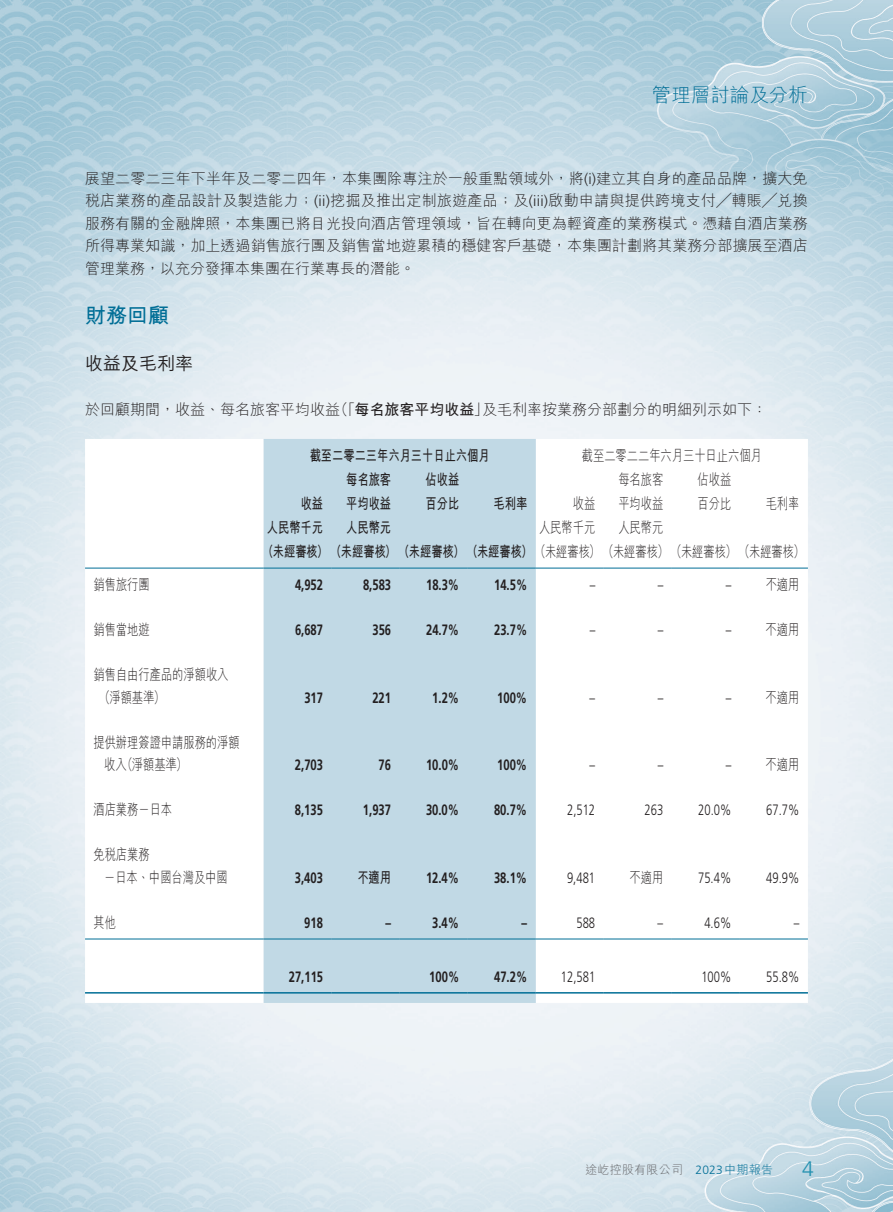
<style>
.page{position:relative;width:893px;height:1212px;background:#fff}
.page>*{position:absolute;margin:0;border:0;box-sizing:border-box;transform-origin:0 0}
.t1{font:700 21px "M Hei HK";color:#006e96}
.t2{font:300 21px "Frutiger LT Std";color:#2491b0}
.t3{font:300 19.5px "M Hei HK";color:#006e96}
.t4{font:500 18px "M Hei HK";color:#231f20}
.t5{font:300 15px/22.5px "M Hei HK";color:#231f20;text-align:justify}
.t6{font:300 15px/24px "M Hei HK";color:#231f20;scale:.75 1}
.t7{font:700 15px "Frutiger LT Std";color:#231f20;scale:.75 1}
.t8{font:700 15px/24px "M Hei HK";color:#231f20;scale:.75 1}
.t9{font:300 15px "Frutiger LT Std";color:#231f20;scale:.75 1}
.t10{font:700 15px "M Hei HK";color:#231f20}
.t11{font:300 12px "Frutiger LT Std";color:#006e96}
.t12{font:300 12px "M Hei HK";letter-spacing:.02em;color:#636366}
.s1{font-family:"Frutiger LT Std"}
.s2{font-weight:300}
.s3{font-family:"M Hei HK"}
</style>
<div class="page">
<img style="left:0;top:0;width:893px;height:1212px">
<svg style="left:85px;top:439px;width:723px;height:564px"></svg>
<div style="left:264px;top:439px;width:272px;height:564px;background:#c1d9e5"></div>
<hr style="left:85px;top:568px;width:179px;height:1px;background:#006e96">
<hr style="left:264px;top:568px;width:68px;height:1px;background:#006e96">
<hr style="left:332px;top:568px;width:68px;height:1px;background:#006e96">
<hr style="left:400px;top:568px;width:68px;height:1px;background:#006e96">
<hr style="left:468px;top:568px;width:68px;height:1px;background:#006e96">
<hr style="left:536px;top:568px;width:68px;height:1px;background:#006e96">
<hr style="left:604px;top:568px;width:68px;height:1px;background:#006e96">
<hr style="left:672px;top:568px;width:68px;height:1px;background:#006e96">
<hr style="left:740px;top:568px;width:68px;height:1px;background:#006e96">
<hr style="left:85px;top:939px;width:179px;height:1px;background:#006e96">
<hr style="left:264px;top:939px;width:68px;height:1px;background:#006e96">
<hr style="left:332px;top:939px;width:68px;height:1px;background:#006e96">
<hr style="left:400px;top:939px;width:68px;height:1px;background:#006e96">
<hr style="left:468px;top:939px;width:68px;height:1px;background:#006e96">
<hr style="left:536px;top:939px;width:68px;height:1px;background:#006e96">
<hr style="left:604px;top:939px;width:68px;height:1px;background:#006e96">
<hr style="left:672px;top:939px;width:68px;height:1px;background:#006e96">
<hr style="left:740px;top:939px;width:68px;height:1px;background:#006e96">
<hr style="left:85px;top:992px;width:179px;height:1px;background:#006e96">
<hr style="left:264px;top:992px;width:68px;height:1px;background:#006e96">
<hr style="left:332px;top:992px;width:68px;height:1px;background:#006e96">
<hr style="left:400px;top:992px;width:68px;height:1px;background:#006e96">
<hr style="left:468px;top:992px;width:68px;height:1px;background:#006e96">
<hr style="left:536px;top:992px;width:68px;height:1px;background:#006e96">
<hr style="left:604px;top:992px;width:68px;height:1px;background:#006e96">
<hr style="left:672px;top:992px;width:68px;height:1px;background:#006e96">
<hr style="left:740px;top:992px;width:68px;height:1px;background:#006e96">
<h2 class="t3" style="left:652px;top:82px;width:157px">管理層討論及分析</h2>
<p class="t5" style="left:85px;top:166px;width:724px">展望二零二三年下半年及二零二四年，本集團除專注於一般重點領域外，將 <span class="s1">)i(</span> 建立其自身的產品品牌，擴大免稅店業務的產品設計及製造能力；<span class="s1">( )i i</span> 挖掘及推出定制旅遊產品；及<span class="s1">(iii)</span>啟動申請與提供跨境支付╱轉賬╱兌換服務有關的金融牌照，本集團已將目光投向酒店管理領域，旨在轉向更為輕資產的業務模式。憑藉自酒店業務所得專業知識，加上透過銷售旅行團及銷售當地遊累積的穩健客戶基礎，本集團計劃將其業務分部擴展至酒店管理業務，以充分發揮本集團在行業專長的潛能。</p>
<h1 class="t1" style="left:85px;top:300px;width:85px">財務回顧</h1>
<p class="t4" style="left:85px;top:350px;width:109px">收益及毛利率</p>
<p class="t5" style="left:482px;top:397px;width:286px">及毛利率按業務分部劃分的明細列示如下：</p>
<p class="t10" style="left:333px;top:398px;width:157px"><span class="s2">（「</span>每名旅客平均收益<span class="s2">」</span></p>
<p class="t5" style="left:85px;top:397px;width:256px">於回顧期間，收益、每名旅客平均收益</p>
<p class="t8" style="left:310px;top:442px;width:241px">截至二零二三年六月三十日止六個月</p>
<p class="t8" style="left:301px;top:490px;width:31px">收益</p>
<p class="t8" style="left:346px;top:466px;width:61px">每名旅客平均收益</p>
<p class="t8" style="left:425px;top:466px;width:46px">佔收益</p>
<p class="t8" style="left:493px;top:490px;width:46px">毛利率</p>
<p class="t8" style="left:425px;top:490px;width:46px">百分比</p>
<p class="t6" style="left:582px;top:443px;width:241px">截至二零二二年六月三十日止六個月</p>
<p class="t6" style="left:573px;top:491px;width:31px">收益</p>
<p class="t6" style="left:618px;top:467px;width:61px">每名旅客平均收益</p>
<p class="t6" style="left:698px;top:467px;width:46px">佔收益</p>
<p class="t6" style="left:698px;top:491px;width:46px">百分比</p>
<p class="t6" style="left:766px;top:491px;width:47px">毛利率</p>
<p class="t6" style="left:94px;top:572px;width:76px">銷售旅行團</p>
<p class="t6" style="left:539px;top:515px;width:76px">人民幣千元</p>
<p class="t6" style="left:618px;top:515px;width:61px">人民幣元</p>
<p class="t8" style="left:263px;top:514px;width:724px">人民幣千元<br>（未經審核）（未經審核）（未經審核）（未經審核）<span class="s2">（未經審核）（未經審核）（未經審核）（未經審核(</span></p>
<p class="t6" style="left:766px;top:572px;width:46px">不適用</p>
<p class="t8" style="left:346px;top:514px;width:62px">人民幣元</p>
<p class="t7" style="left:426px;top:576px;width:46px">18.3%</p>
<p class="t7" style="left:494px;top:576px;width:46px">14.5%</p>
<p class="t7" style="left:295px;top:576px;width:39px">4,952</p>
<p class="t7" style="left:363px;top:576px;width:39px">8,583</p>
<p class="t9" style="left:590px;top:577px;width:9px">–</p>
<p class="t9" style="left:658px;top:577px;width:9px">–</p>
<p class="t9" style="left:726px;top:577px;width:9px">–</p>
<p class="t6" style="left:94px;top:617px;width:77px">銷售當地遊</p>
<p class="t6" style="left:93px;top:662px;width:181px">銷售自由行產品的淨額收入</p>
<p class="t7" style="left:295px;top:621px;width:39px">6,687</p>
<p class="t7" style="left:372px;top:621px;width:27px">356</p>
<p class="t7" style="left:426px;top:621px;width:46px">24.7%</p>
<p class="t7" style="left:494px;top:621px;width:46px">23.7%</p>
<p class="t9" style="left:590px;top:622px;width:9px">–</p>
<p class="t9" style="left:658px;top:622px;width:9px">–</p>
<p class="t9" style="left:726px;top:622px;width:9px">–</p>
<p class="t6" style="left:766px;top:617px;width:46px">不適用</p>
<p class="t6" style="left:99px;top:685px;width:89px">（淨額基準）</p>
<p class="t6" style="left:93px;top:730px;width:197px">提供辦理簽證申請服務的淨額</p>
<p class="t7" style="left:304px;top:689px;width:27px">317</p>
<p class="t7" style="left:372px;top:689px;width:27px">221</p>
<p class="t7" style="left:432px;top:689px;width:37px">1.2%</p>
<p class="t7" style="left:497px;top:689px;width:42px">100%</p>
<p class="t9" style="left:590px;top:689px;width:9px">–</p>
<p class="t9" style="left:658px;top:689px;width:9px">–</p>
<p class="t9" style="left:726px;top:689px;width:9px">–</p>
<p class="t6" style="left:766px;top:685px;width:46px">不適用</p>
<p class="t6" style="left:122px;top:752px;width:89px">（淨額基準）</p>
<p class="t6" style="left:104px;top:752px;width:31px">收入</p>
<p class="t7" style="left:295px;top:756px;width:39px">2,703</p>
<p class="t7" style="left:379px;top:756px;width:18px">76</p>
<p class="t7" style="left:426px;top:756px;width:46px">10.0%</p>
<p class="t7" style="left:497px;top:756px;width:42px">100%</p>
<p class="t9" style="left:590px;top:757px;width:9px">–</p>
<p class="t9" style="left:658px;top:757px;width:9px">–</p>
<p class="t9" style="left:726px;top:757px;width:9px">–</p>
<p class="t6" style="left:766px;top:752px;width:46px">不適用</p>
<p class="t6" style="left:93px;top:797px;width:106px">酒店業務－日本</p>
<p class="t6" style="left:93px;top:842px;width:76px">免稅店業務</p>
<p class="t7" style="left:295px;top:801px;width:39px">8,135</p>
<p class="t7" style="left:363px;top:801px;width:39px">1,937</p>
<p class="t7" style="left:426px;top:801px;width:46px">30.0%</p>
<p class="t7" style="left:494px;top:801px;width:46px">80.7%</p>
<p class="t9" style="left:567px;top:802px;width:39px">2,512</p>
<p class="t9" style="left:644px;top:802px;width:27px">263</p>
<p class="t9" style="left:698px;top:802px;width:46px">20.0%</p>
<p class="t9" style="left:766px;top:802px;width:46px">67.7%</p>
<p class="t6" style="left:104px;top:865px;width:166px">－日本、中國台灣及中國</p>
<p class="t7" style="left:295px;top:869px;width:39px">3,403</p>
<p class="t8" style="left:357px;top:864px;width:47px">不適用</p>
<p class="t7" style="left:426px;top:869px;width:46px">12.4%</p>
<p class="t7" style="left:494px;top:869px;width:46px">38.1%</p>
<p class="t9" style="left:567px;top:869px;width:39px">9,481</p>
<p class="t6" style="left:629px;top:865px;width:46px">不適用</p>
<p class="t9" style="left:698px;top:869px;width:46px">75.4%</p>
<p class="t9" style="left:766px;top:869px;width:46px">49.9%</p>
<p class="t6" style="left:93px;top:910px;width:31px">其他</p>
<p class="t7" style="left:304px;top:914px;width:27px">918</p>
<p class="t7" style="left:385px;top:914px;width:9px">–</p>
<p class="t7" style="left:432px;top:914px;width:37px">3.4%</p>
<p class="t7" style="left:521px;top:914px;width:9px">–</p>
<p class="t9" style="left:576px;top:914px;width:27px">588</p>
<p class="t9" style="left:658px;top:914px;width:9px">–</p>
<p class="t9" style="left:704px;top:914px;width:37px">4.6%</p>
<p class="t9" style="left:794px;top:914px;width:9px">–</p>
<p class="t7" style="left:289px;top:968px;width:47px">27,115</p>
<p class="t7" style="left:429px;top:968px;width:42px">100%</p>
<p class="t7" style="left:494px;top:968px;width:46px">47.2%</p>
<p class="t9" style="left:561px;top:969px;width:47px">12,581</p>
<p class="t9" style="left:701px;top:969px;width:42px">100%</p>
<p class="t9" style="left:766px;top:969px;width:46px">55.8%</p>
<p class="t12" style="left:585px;top:1161px;width:99px">途屹控股有限公司</p>
<p class="t11" style="left:695px;top:1162px;width:79px">2023<span class="s3">中期報告</span></p>
<h1 class="t2" style="left:802px;top:1157px;width:13px">4</h1>
</div>
